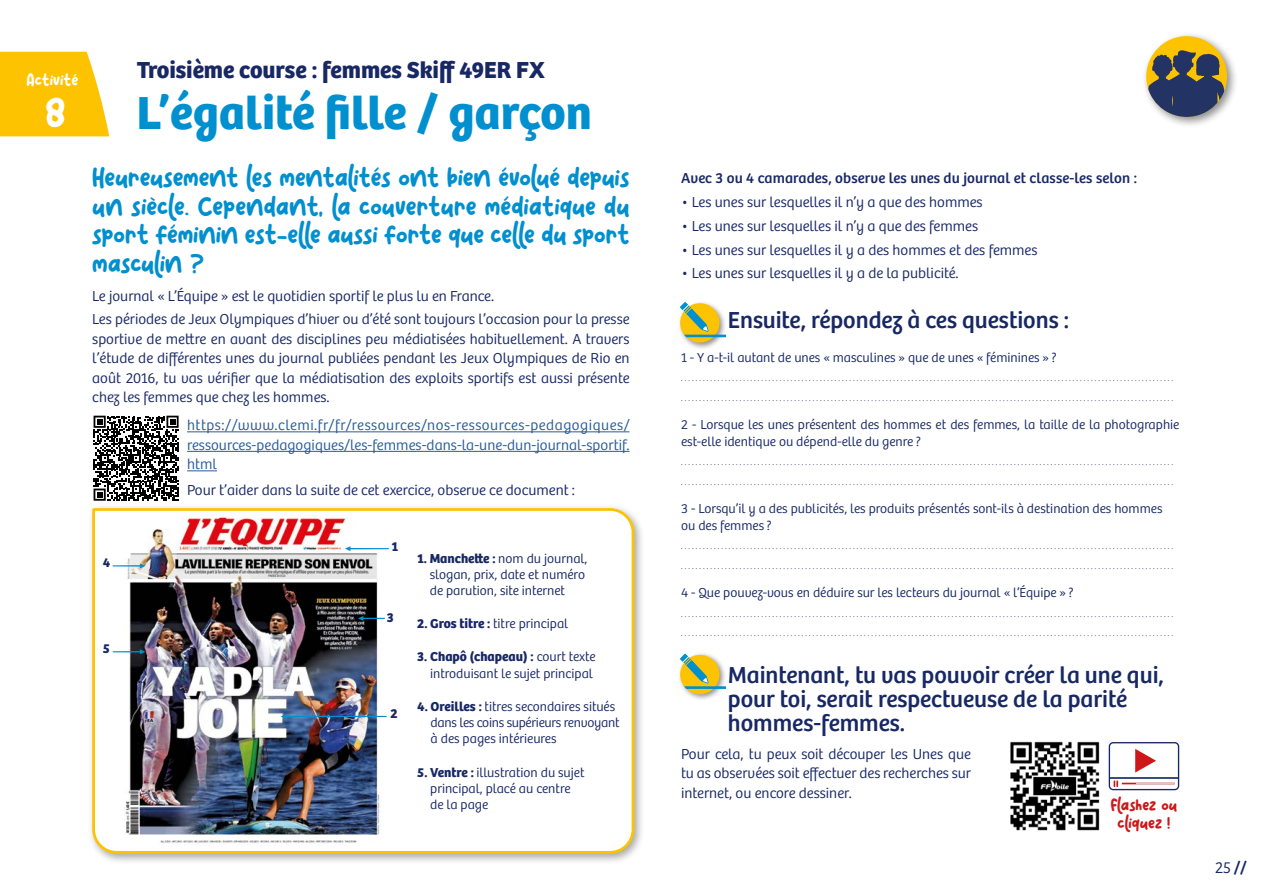
<style>
.page{position:relative;width:1263px;height:893px;background:#fff}
.page>*{position:absolute;margin:0;border:0;box-sizing:border-box;transform-origin:0 0}
.t1{font:700 48px "Bree";letter-spacing:.005em;color:#008fcf}
.t2{font:37.5px "Pulang";color:#fff}
.t3{font:24px/28.5px "Pulang";letter-spacing:-.01em;color:#008fcf;text-align:justify}
.t4{font:24px/24px "Bree";color:#182865}
.t5{font:700 24px "Bree";color:#182865}
.t6{font:300 16.5px "Bree";color:#182865;scale:.96 1}
.t7{font:300 15px/19.5px "Bree";color:#182865;text-align:justify}
.t8{font:300 15px/19.5px "Bree";letter-spacing:.005em;color:#275b9b;text-align:justify}
.t9{font:15px "Bree";letter-spacing:.01em;color:#182865}
.t10{font:15px/18px "Pulang";color:#cd1719;text-align:center}
.t11{font:15px "Pulang";color:#fff}
.t12{font:300 13.5px/16.2px "Bree";color:#182865}
.t13{font:700 13.5px "Bree";color:#182865}
.t14{font:300 7.5px "Bree";color:#182865}
.s1{font-weight:700}
.s2{font-weight:400}
</style>
<div class="page">
<div style="left:87px;top:503px;width:558px;height:362px;background:#000;opacity:.35"></div>
<svg style="left:91px;top:507px;width:545px;height:348px"></svg>
<svg style="left:0;top:52px;width:109px;height:84px;background:#fdc817"></svg>
<div style="left:1141px;top:31px;width:97px;height:97px;background:#000;opacity:.45"></div>
<div style="left:1146px;top:36px;width:81px;height:81px;background:#fdc300;border-radius:50%"></div>
<svg style="left:1146px;top:50px;width:79px;height:67px"></svg>
<hr style="left:187px;top:431px;width:442px;height:1px;background:#275b9b">
<hr style="left:187px;top:451px;width:442px;height:1px;background:#275b9b">
<hr style="left:187px;top:470px;width:30px;height:1px;background:#275b9b">
<div style="left:677px;top:300px;width:50px;height:50px;background:#000;opacity:.45"></div>
<svg style="left:680px;top:303px;width:39px;height:40px"></svg>
<svg style="left:680px;top:302px;width:46px;height:35px"></svg>
<div style="left:677px;top:652px;width:50px;height:50px;background:#000;opacity:.45"></div>
<div style="left:680px;top:655px;width:39px;height:39px;background:#fdc300;border-radius:50%"></div>
<svg style="left:680px;top:654px;width:46px;height:35px"></svg>
<svg style="left:94px;top:416px;width:85px;height:85px"></svg>
<img style="left:1010px;top:741px;width:90px;height:90px">
<div style="left:1109px;top:742px;width:70px;height:48px;border:1px solid #182865;border-radius:4px"></div>
<svg style="left:1135px;top:749px;width:21px;height:24px"></svg>
<hr style="left:1109px;top:777px;width:70px;height:2px;background:#182865">
<hr style="left:1122px;top:783px;width:53px;height:1px;background:#cd1719">
<svg style="left:1113px;top:781px;width:5px;height:5px"></svg>
<hr style="left:1136px;top:783px;width:39px;height:1px;background:#ccc">
<img style="left:124px;top:518px;width:259px;height:330px">
<svg style="left:113px;top:563px;width:32px;height:5px"></svg>
<svg style="left:113px;top:649px;width:32px;height:5px"></svg>
<svg style="left:345px;top:546px;width:44px;height:5px"></svg>
<svg style="left:358px;top:616px;width:27px;height:5px"></svg>
<svg style="left:281px;top:714px;width:106px;height:5px"></svg>
<h3 class="t11" style="left:26px;top:70px;width:53px">Activité</h3>
<h2 class="t2" style="left:45px;top:86px;width:21px">8</h2>
<h3 class="t5" style="left:137px;top:56px;width:409px">Troisième course : femmes Skiff 49ER FX</h3>
<h1 class="t1" style="left:137px;top:84px;width:456px">L’égalité fille / garçon</h1>
<h3 class="t3" style="left:92px;top:163px;width:539px">Heureusement les mentalités ont bien évolué depuis un siècle. Cependant, la couverture médiatique du sport féminin est-elle aussi forte que celle du sport masculin ?</h3>
<h3 class="t7" style="left:92px;top:284px;width:539px;line-height:23.7px">Le journal « L’Équipe » est le quotidien sportif le plus lu en France.<br>Les périodes de Jeux Olympiques d’hiver ou d’été sont toujours l’occasion pour la presse</h3>
<p class="t7" style="left:92px;top:329px;width:539px">sportive de mettre en avant des disciplines peu médiatisées habituellement. A travers l’étude de différentes unes du journal publiées pendant les Jeux Olympiques de Rio en août 2016, tu vas vérifier que la médiatisation des exploits sportifs est aussi présente chez les femmes que chez les hommes.</p>
<h3 class="t8" style="left:187px;top:416px;width:444px">https://www.clemi.fr/fr/ressources/nos-ressources-pedagogiques/ ressources-pedagogiques/les-femmes-dans-la-une-dun-journal-sportif. html</h3>
<h3 class="t7" style="left:187px;top:481px;width:389px">Pour t’aider dans la suite de cet exercice, observe ce document :</h3>
<h3 class="t13" style="left:103px;top:554px;width:9px">4</h3>
<h3 class="t13" style="left:103px;top:640px;width:9px">5</h3>
<h3 class="t13" style="left:392px;top:539px;width:8px">1</h3>
<h3 class="t13" style="left:387px;top:610px;width:8px">3</h3>
<h3 class="t13" style="left:390px;top:705px;width:9px">2</h3>
<h3 class="t12" style="left:430px;top:550px;width:159px;text-indent:-12px"><span class="s1">1. Manchette :</span> nom du journal, slogan, prix, date et numéro de parution, site internet</h3>
<h3 class="t12" style="left:417px;top:616px;width:152px"><span class="s1">2. Gros titre :</span> titre principal</h3>
<h3 class="t12" style="left:417px;top:649px;width:180px;text-align:right"><span class="s1">3. Chapô (chapeau) :</span> court texte introduisant le sujet principal</h3>
<h3 class="t12" style="left:431px;top:698px;width:190px;text-indent:-13px"><span class="s1">4. Oreilles :</span> titres secondaires situés dans les coins supérieurs renvoyant à des pages intérieures</h3>
<h3 class="t12" style="left:430px;top:764px;width:156px;text-indent:-13px"><span class="s1">5. Ventre :</span> illustration du sujet principal, placé au centre de la page</h3>
<h3 class="t9" style="left:681px;top:170px;width:457px">Avec 3 ou 4 camarades, observe les unes du journal et classe-les selon :</h3>
<h3 class="t7" style="left:681px;top:193px;width:303px">• Les unes sur lesquelles il n’y a que des hommes</h3>
<h3 class="t7" style="left:681px;top:216px;width:298px">• Les unes sur lesquelles il n’y a que des femmes</h3>
<h3 class="t7" style="left:681px;top:240px;width:358px">• Les unes sur lesquelles il y a des hommes et des femmes</h3>
<h3 class="t7" style="left:681px;top:264px;width:279px">• Les unes sur lesquelles il y a de la publicité.</h3>
<h3 class="t4" style="left:728px;top:309px;width:343px">Ensuite, répondez à ces questions :</h3>
<h3 class="t12" style="left:681px;top:349px;width:377px">1 - Y a-t-il autant de unes « masculines » que de unes « féminines » ?</h3>
<p class="t14" style="left:681px;top:374px;width:493px">.......................................................................................................................................</p>
<p class="t14" style="left:681px;top:394px;width:493px">.......................................................................................................................................</p>
<h3 class="t12" style="left:681px;top:417px;width:500px">2 - Lorsque les unes présentent des hommes et des femmes, la taille de la photographie est-elle identique ou dépend-elle du genre ?</h3>
<p class="t14" style="left:681px;top:458px;width:493px">.......................................................................................................................................</p>
<p class="t14" style="left:681px;top:478px;width:493px">.......................................................................................................................................</p>
<h3 class="t12" style="left:681px;top:501px;width:483px">3 - Lorsqu’il y a des publicités, les produits présentés sont-ils à destination des hommes ou des femmes ?</h3>
<p class="t14" style="left:681px;top:542px;width:493px">.......................................................................................................................................</p>
<p class="t14" style="left:681px;top:562px;width:493px">.......................................................................................................................................</p>
<h3 class="t12" style="left:681px;top:585px;width:394px">4 - Que pouvez-vous en déduire sur les lecteurs du journal « l’Équipe » ?</h3>
<p class="t14" style="left:681px;top:610px;width:493px">.......................................................................................................................................</p>
<p class="t14" style="left:681px;top:629px;width:493px">.......................................................................................................................................</p>
<h3 class="t4" style="left:728px;top:663px;width:438px">Maintenant, tu vas pouvoir créer la une qui, pour toi, serait respectueuse de la parité hommes-femmes.</h3>
<h3 class="t7" style="left:681px;top:744px;width:291px">Pour cela, tu peux soit découper les Unes que tu as observées soit effectuer des recherches sur internet, ou encore dessiner.</h3>
<h3 class="t10" style="left:1111px;top:796px;width:68px">Flashez ou cliquez !</h3>
<h3 class="t6" style="left:1215px;top:858px;width:34px">25 <span class="s2">//</span></h3>
</div>
